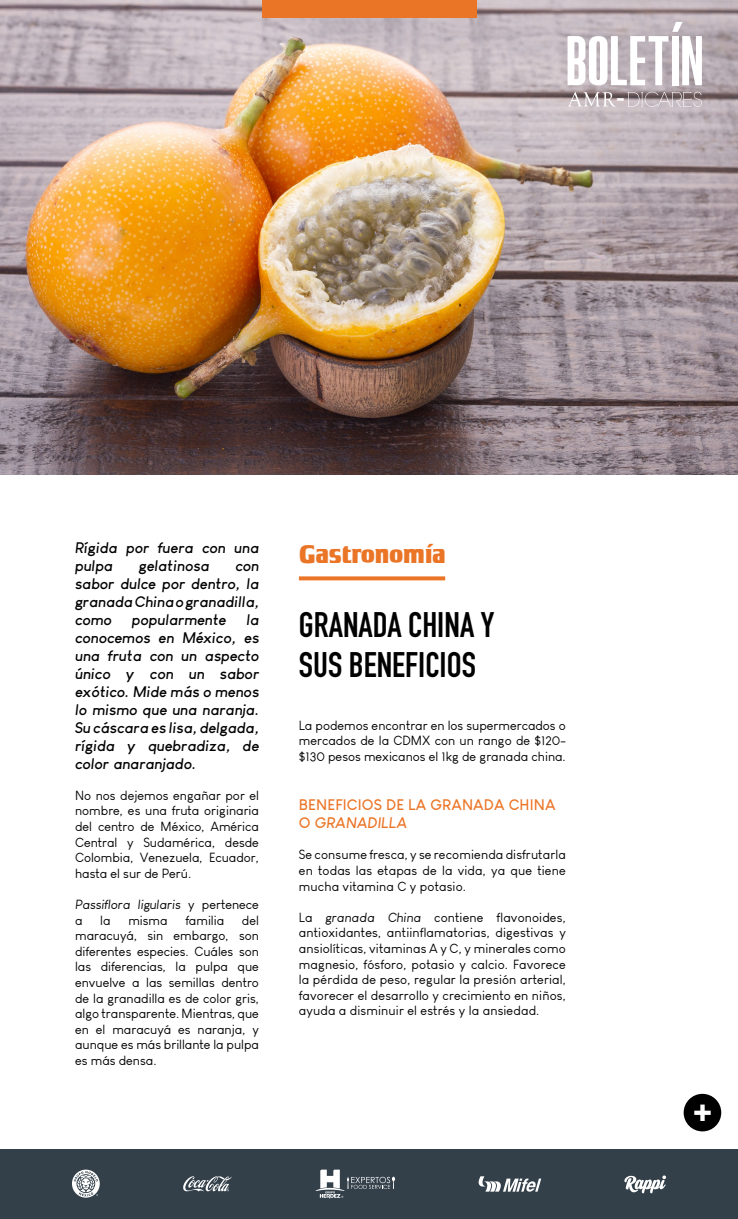
<style>
.page{position:relative;width:738px;height:1219px;background:#fff}
.page>*{position:absolute;margin:0;border:0;box-sizing:border-box;transform-origin:0 0}
.t1{font:55px "Pirrata";color:#fff}
.t2{font:700 35px/40px "DIN Condensed";color:#000}
.t3{font:30px "Tobago Poster";color:#fff}
.t4{font:25px "Tobago Poster";color:#eb7527}
.t5{font:23.1px "Pirrata";color:#fff}
.t6{font:italic 700 15px/18px "Louis George Cafe";letter-spacing:.01em;color:#000;text-align:justify}
.t7{font:700 15px/18px "Louis George Cafe";letter-spacing:.01em;color:#eb7527}
.t8{font:13px/15.6px "Louis George Cafe";color:#000;text-align:justify}
.t9{font:italic 13px/15.6px "Louis George Cafe";color:#000}
.s1{font-style:normal}
.s2{font-style:italic}
</style>
<div class="page">
<img style="left:0;top:0;width:737px;height:475px">
<div style="left:0;top:1149px;width:737px;height:70px;background:#33404a"></div>
<svg style="left:298px;top:576px;width:147px;height:4px"></svg>
<div style="left:261px;top:0;width:215px;height:17px;background:#eb7527"></div>
<svg style="left:72px;top:1170px;width:28px;height:28px"></svg>
<svg style="left:624px;top:1175px;width:41px;height:18px"></svg>
<svg style="left:315px;top:1170px;width:80px;height:28px"></svg>
<svg style="left:183px;top:1176px;width:49px;height:16px"></svg>
<svg style="left:478px;top:1176px;width:63px;height:16px"></svg>
<div style="left:683px;top:1094px;width:37px;height:37px;background:#000;border-radius:50%"></div>
<svg style="left:567px;top:92px;width:48px;height:15px"></svg>
<svg style="left:627px;top:92px;width:74px;height:15px"></svg>
<svg style="left:671px;top:22px;width:11px;height:10px"></svg>
<h1 class="t1" style="left:565px;top:32px;width:139px">BOLETIN</h1>
<h3 class="t5" style="left:616px;top:86px;width:10px">-</h3>
<p class="t6" style="left:75px;top:538px;width:185px">Rígida por fuera con una pulpa</p>
<p class="t6" style="left:139px;top:556px;width:72px">gelatinosa</p>
<p class="t6" style="left:75px;top:556px;width:185px;text-indent:160px">con sabor dulce por dentro, la granada China o granadilla, como</p>
<p class="t6" style="left:75px;top:610px;width:185px;text-indent:171px">la conocemos en México, es una fruta con un aspecto único y con un sabor exótico. Mide más o menos lo mismo que una naranja.<br>Su cáscara es lisa, delgada, rígida y quebradiza, de color anaranjado.</p>
<p class="t8" style="left:75px;top:787px;width:185px">No nos dejemos engañar por el nombre, es una fruta originaria del centro de México, América Central y Sudamérica, desde Colombia, Venezuela, Ecuador, hasta el sur de Perú.</p>
<p class="t9" style="left:75px;top:897px;width:185px">Passiflora ligularis <span class="s1">y pertenece a</span></p>
<p class="t6" style="left:132px;top:610px;width:96px">popularmente</p>
<p class="t8" style="left:75px;top:912px;width:185px;text-indent:167px">del maracuyá, sin embargo, son diferentes especies. Cuáles son las diferencias, la pulpa que envuelve a las semillas dentro de la granadilla es de color gris, algo transparente. Mientras, que en el maracuyá es naranja, y aunque es más brillante la pulpa es más densa.</p>
<p class="t8" style="left:100px;top:912px;width:12px">la</p>
<p class="t8" style="left:128px;top:912px;width:41px">misma</p>
<p class="t8" style="left:185px;top:912px;width:40px">familia</p>
<h3 class="t4" style="left:298px;top:539px;width:148px">Gastronomía</h3>
<h2 class="t2" style="left:298px;top:604px;width:197px">GRANADA CHINA Y<br>SUS BENEFICIOS</h2>
<p class="t8" style="left:298px;top:717px;width:268px">La podemos encontrar en los supermercados o mercados de la CDMX con un rango de $120- $130 pesos mexicanos el 1kg de granada china.</p>
<p class="t7" style="left:298px;top:796px;width:258px">BENEFICIOS DE LA GRANADA CHINA<br>O <span class="s2">GRANADILLA</span></p>
<p class="t8" style="left:298px;top:847px;width:268px">Se consume fresca, y se recomienda disfrutarla en todas las etapas de la vida, ya que tiene mucha vitamina C y potasio.</p>
<p class="t8" style="left:298px;top:909px;width:268px">La <span class="s2">granada China</span> contiene flavonoides, antioxidantes, antiinflamatorias, digestivas y ansiolíticas, vitaminas A y C, y minerales como magnesio, fósforo, potasio y calcio. Favorece la pérdida de peso, regular la presión arterial, favorecer el desarrollo y crecimiento en niños, ayuda a disminuir el estrés y la ansiedad.</p>
<h3 class="t3" style="left:691px;top:1092px;width:21px">+</h3>
</div>
